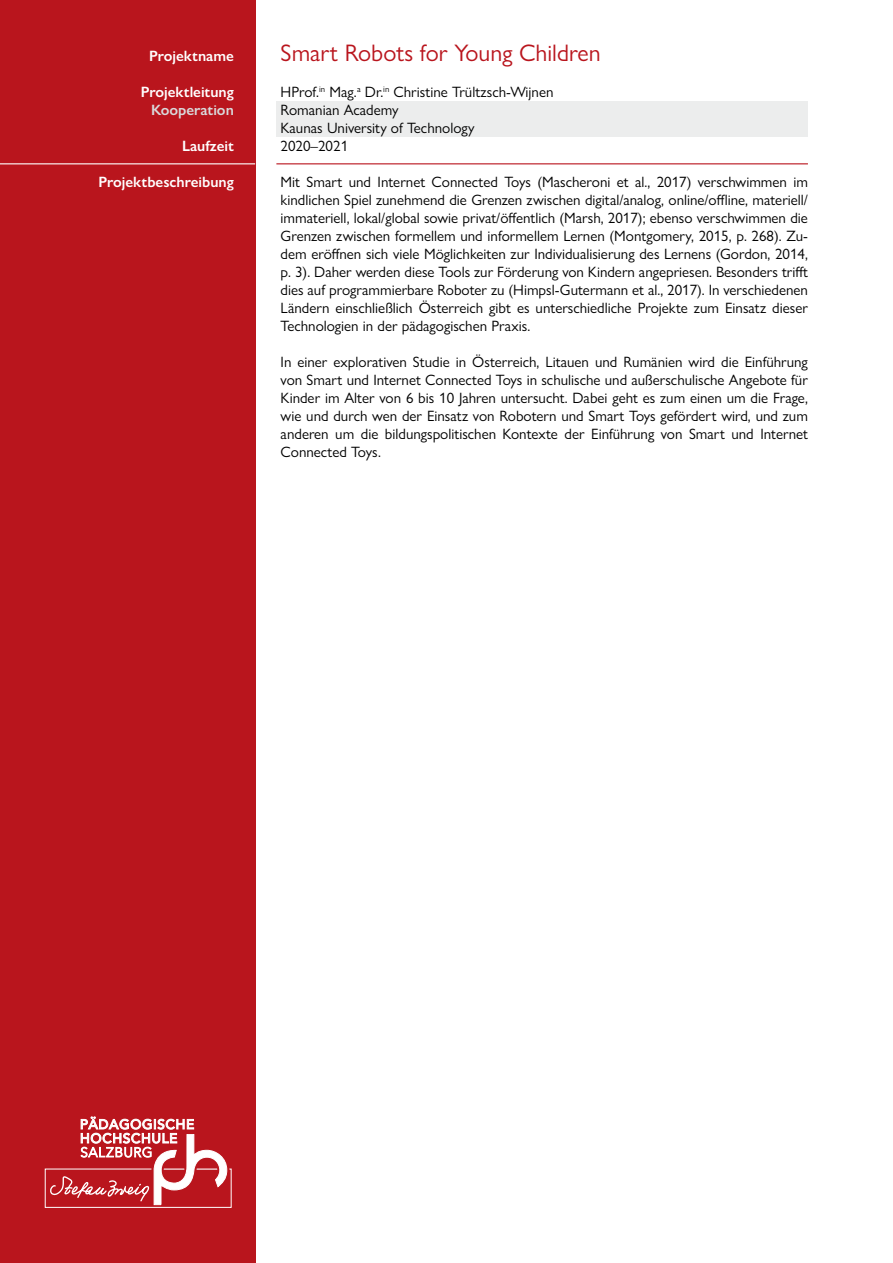
<style>
.page{position:relative;width:893px;height:1263px;background:#fff}
.page>*{position:absolute;margin:0;border:0;box-sizing:border-box;transform-origin:0 0}
.t1{font:24px "Gill Sans Nova";color:#b9151d}
.t2{font:15px/18px "Gill Sans Nova";color:#000;text-align:justify}
.t3{font:600 15px "Gill Sans Nova";color:#fff}
.t4{font:600 15px "Gill Sans Nova";color:#d9dadb}
</style>
<div class="page">
<div style="left:0;top:0;width:255px;height:1263px;background:#b9151d"></div>
<hr style="left:0;top:163px;width:255px;height:1px;background:#fff">
<div style="left:276px;top:101px;width:532px;height:18px;background:#eceded"></div>
<div style="left:276px;top:119px;width:532px;height:18px;background:#eceded"></div>
<hr style="left:276px;top:163px;width:532px;height:1px;background:#b9151d">
<svg style="left:45px;top:1116px;width:187px;height:92px"></svg>
<p class="t3" style="left:149px;top:46px;width:86px">Projektname</p>
<p class="t3" style="left:141px;top:82px;width:95px">Projektleitung</p>
<p class="t4" style="left:151px;top:100px;width:84px">Kooperation</p>
<p class="t3" style="left:182px;top:136px;width:53px">Laufzeit</p>
<p class="t3" style="left:98px;top:172px;width:137px">Projektbeschreibung</p>
<h1 class="t1" style="left:281px;top:38px;width:322px">Smart Robots for Young Children</h1>
<p class="t2" style="left:281px;top:82px;width:274px;text-align:left">HProf.<sup>in</sup> Mag.<sup>a</sup> Dr.<sup>in</sup> Christine Trültzsch-Wijnen<br>Romanian Academy<br>Kaunas University of Technology<br>2020–2021</p>
<p class="t2" style="left:281px;top:172px;width:529px">Mit Smart und Internet Connected Toys (Mascheroni et al., 2017) verschwimmen im kindlichen Spiel zunehmend die Grenzen zwischen digital/analog, online/offline, materiell/ immateriell, lokal/global sowie privat/öffentlich (Marsh, 2017); ebenso verschwimmen die Grenzen zwischen formellem und informellem Lernen (Montgomery, 2015, p. 268). Zu&shy;dem eröffnen sich viele Möglichkeiten zur Individualisierung des Lernens (Gordon, 2014, p. 3). Daher werden diese Tools zur Förderung von Kindern angepriesen. Besonders trifft dies auf programmierbare Roboter zu (Himpsl-Gutermann et al., 2017). In verschiedenen Ländern einschließlich Österreich gibt es unterschiedliche Projekte zum Einsatz dieser Technologien in der pädagogischen Praxis.</p>
<p class="t2" style="left:281px;top:352px;width:529px">In einer explorativen Studie in Österreich, Litauen und Rumänien wird die Einführung von Smart und Internet Connected Toys in schulische und außerschulische Angebote für Kinder im Alter von 6 bis 10 Jahren untersucht. Dabei geht es zum einen um die Frage, wie und durch wen der Einsatz von Robotern und Smart Toys gefördert wird, und zum anderen um die bildungspolitischen Kontexte der Einführung von Smart und Internet Connected Toys.</p>
</div>
